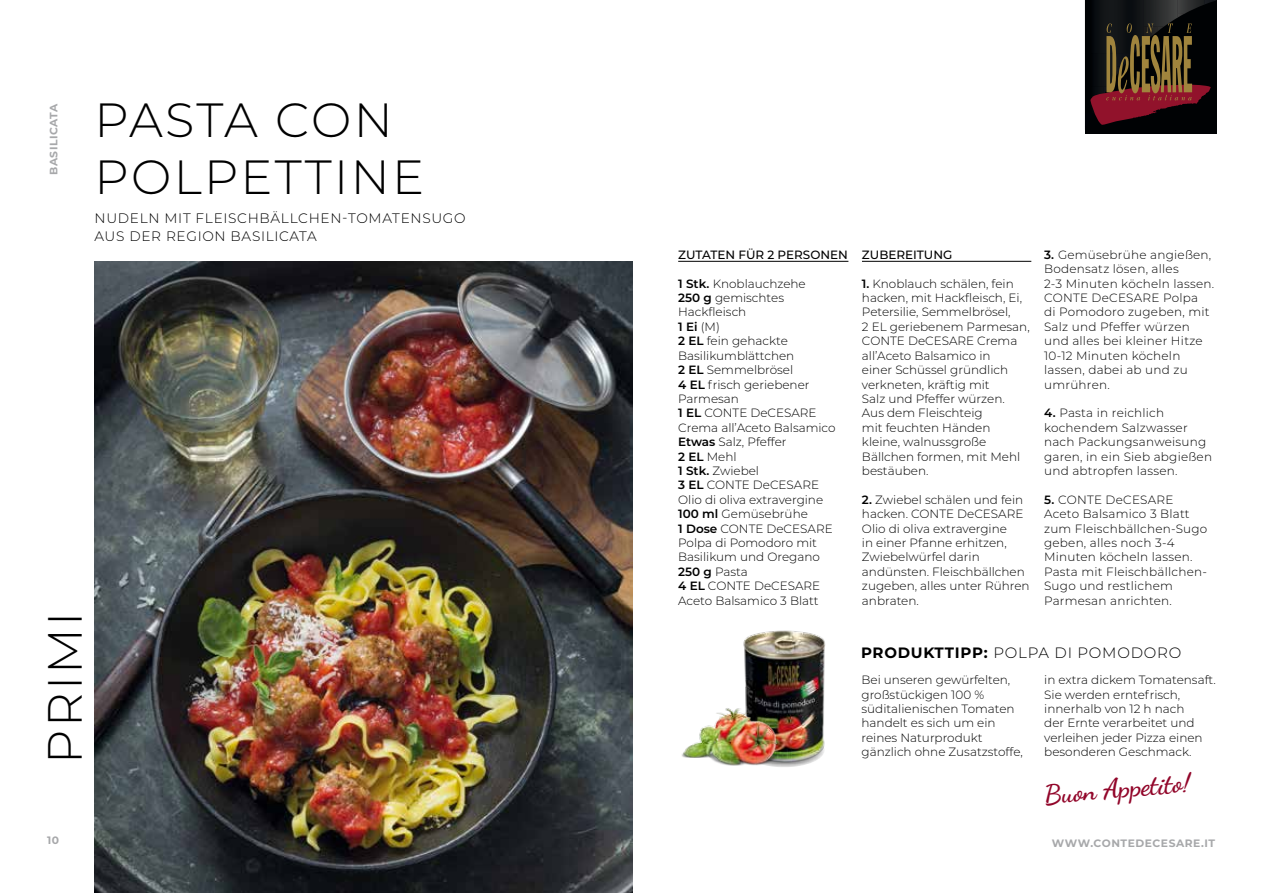
<style>
.page{position:relative;width:1263px;height:893px;background:#fff}
.page>*{position:absolute;margin:0;border:0;box-sizing:border-box;transform-origin:0 0}
.t1{font:300 48px/57.6px "Montserrat";letter-spacing:.05em;color:#000}
.t2{font:700 27px "Dancing Script";color:#92062a}
.t3{font:300 15px "Montserrat";letter-spacing:.05em;color:#000}
.t4{font:300 13.65px/18px "Montserrat";letter-spacing:.05em;color:#000}
.t5{font:300 12px/14.4px "Montserrat";color:#000}
.t6{font:300 12px/14.4px "Montserrat";letter-spacing:.02em;color:#000}
.t7{font:500 12px "Montserrat";color:#000}
.t8{font:700 10.8px "Montserrat";letter-spacing:.05em;color:#a7a8aa}
.s1{font-weight:600}
.s2{font-weight:700}
</style>
<div class="page">
<img style="left:95px;top:261px;width:537px;height:632px">
<hr style="left:678px;top:261px;width:170px;height:1px;background:#000">
<div style="left:1085px;top:0;width:131px;height:134px;background:#000204"></div>
<img style="left:1095px;top:0;width:49px;height:13px">
<img style="left:1144px;top:0;width:33px;height:13px">
<img style="left:1177px;top:0;width:27px;height:13px">
<svg style="left:1204px;top:0;width:12px;height:5px"></svg>
<svg style="left:1090px;top:13px;width:121px;height:112px"></svg>
<hr style="left:862px;top:261px;width:169px;height:1px;background:#000">
<svg style="left:743px;top:733px;width:82px;height:34px"></svg>
<img style="left:743px;top:630px;width:83px;height:133px">
<img style="left:682px;top:701px;width:100px;height:66px">
<p class="t8" style="left:46px;top:175px;width:73px;rotate:-90deg">BASILICATA</p>
<h1 class="t1" style="left:94px;top:89px;width:331px">PASTA CON<br>POLPETTINE</h1>
<p class="t4" style="left:94px;top:209px;width:373px">NUDELN MIT FLEISCHBÄLLCHEN-TOMATENSUGO<br>AUS DER REGION BASILICATA</p>
<h1 class="t1" style="left:34px;top:764px;width:154px;rotate:-90deg">PRIMI</h1>
<p class="t7" style="left:678px;top:246px;width:171px">ZUTATEN FÜR 2 PERSONEN</p>
<p class="t5" style="left:678px;top:276px;width:159px"><span class="s1">1 Stk.</span> Knoblauchzehe<br><span class="s1">250 g</span> gemischtes<br>Hackfleisch<br><span class="s1">1 Ei</span> (M)<br><span class="s1">2 EL</span> fein gehackte<br>Basilikumblättchen<br><span class="s1">2 EL</span> Semmelbrösel<br><span class="s1">4 EL</span> frisch geriebener<br>Parmesan<br><span class="s1">1 EL</span> CONTE DeCESARE<br>Crema all’Aceto Balsamico<br><span class="s1">Etwas</span> Salz, Pfeffer<br><span class="s1">2 EL</span> Mehl<br><span class="s1">1 Stk.</span> Zwiebel<br><span class="s1">3 EL</span> CONTE DeCESARE<br>Olio di oliva extravergine<br><span class="s1">100 ml</span> Gemüsebrühe<br><span class="s1">1 Dose</span> CONTE DeCESARE<br>Polpa di Pomodoro mit<br>Basilikum und Oregano<br><span class="s1">250 g</span> Pasta<br><span class="s1">4 EL</span> CONTE DeCESARE<br>Aceto Balsamico 3 Blatt</p>
<p class="t7" style="left:862px;top:246px;width:92px">ZUBEREITUNG</p>
<p class="t5" style="left:862px;top:276px;width:169px"><span class="s1">1.</span> Knoblauch schälen, fein hacken, mit Hackfleisch, Ei,<br>Petersilie, Semmelbrösel,<br>2 EL geriebenem Parmesan,<br>CONTE DeCESARE Crema all’Aceto Balsamico in<br>einer Schüssel gründlich verkneten, kräftig mit<br>Salz und Pfeffer würzen.<br>Aus dem Fleischteig<br>mit feuchten Händen kleine, walnussgroße<br>Bällchen formen, mit Mehl bestäuben.</p>
<p class="t5" style="left:862px;top:492px;width:169px"><span class="s1">2.</span> Zwiebel schälen und fein hacken. CONTE DeCESARE<br>Olio di oliva extravergine<br>in einer Pfanne erhitzen,<br>Zwiebelwürfel darin andünsten. Fleischbällchen zugeben, alles unter Rühren anbraten.</p>
<p class="t6" style="left:1044px;top:247px;width:172px"><span class="s1">3.</span> Gemüsebrühe angießen,<br>Bodensatz lösen, alles<br>2-3 Minuten köcheln lassen.<br>CONTE DeCESARE Polpa<br>di Pomodoro zugeben, mit<br>Salz und Pfeffer würzen und alles bei kleiner Hitze<br>10-12 Minuten köcheln lassen, dabei ab und zu umrühren.</p>
<p class="t6" style="left:1044px;top:405px;width:169px"><span class="s1">4.</span> Pasta in reichlich kochendem Salzwasser nach Packungsanweisung garen, in ein Sieb abgießen und abtropfen lassen.</p>
<p class="t6" style="left:1044px;top:492px;width:165px"><span class="s1">5.</span> CONTE DeCESARE<br>Aceto Balsamico 3 Blatt zum Fleischbällchen-Sugo geben, alles noch 3-4<br>Minuten köcheln lassen.<br>Pasta mit Fleischbällchen-<br>Sugo und restlichem<br>Parmesan anrichten.</p>
<p class="t3" style="left:861px;top:643px;width:322px"><span class="s2">PRODUKTTIPP:</span> POLPA DI POMODORO</p>
<p class="t5" style="left:861px;top:672px;width:163px">Bei unseren gewürfelten, großstückigen 100 % süditalienischen Tomaten handelt es sich um ein reines Naturprodukt gänzlich ohne Zusatzstoffe,</p>
<p class="t5" style="left:1044px;top:672px;width:173px">in extra dickem Tomatensaft.<br>Sie werden erntefrisch, innerhalb von 12 h nach<br>der Ernte verarbeitet und verleihen jeder Pizza einen besonderen Geschmack.</p>
<h2 class="t2" style="left:1043px;top:778px;width:148px;rotate:-5deg">Buon Appetito!</h2>
<p class="t8" style="left:47px;top:833px;width:14px">10</p>
<p class="t8" style="left:1052px;top:835px;width:165px">WWW.CONTEDECESARE.IT</p>
</div>
